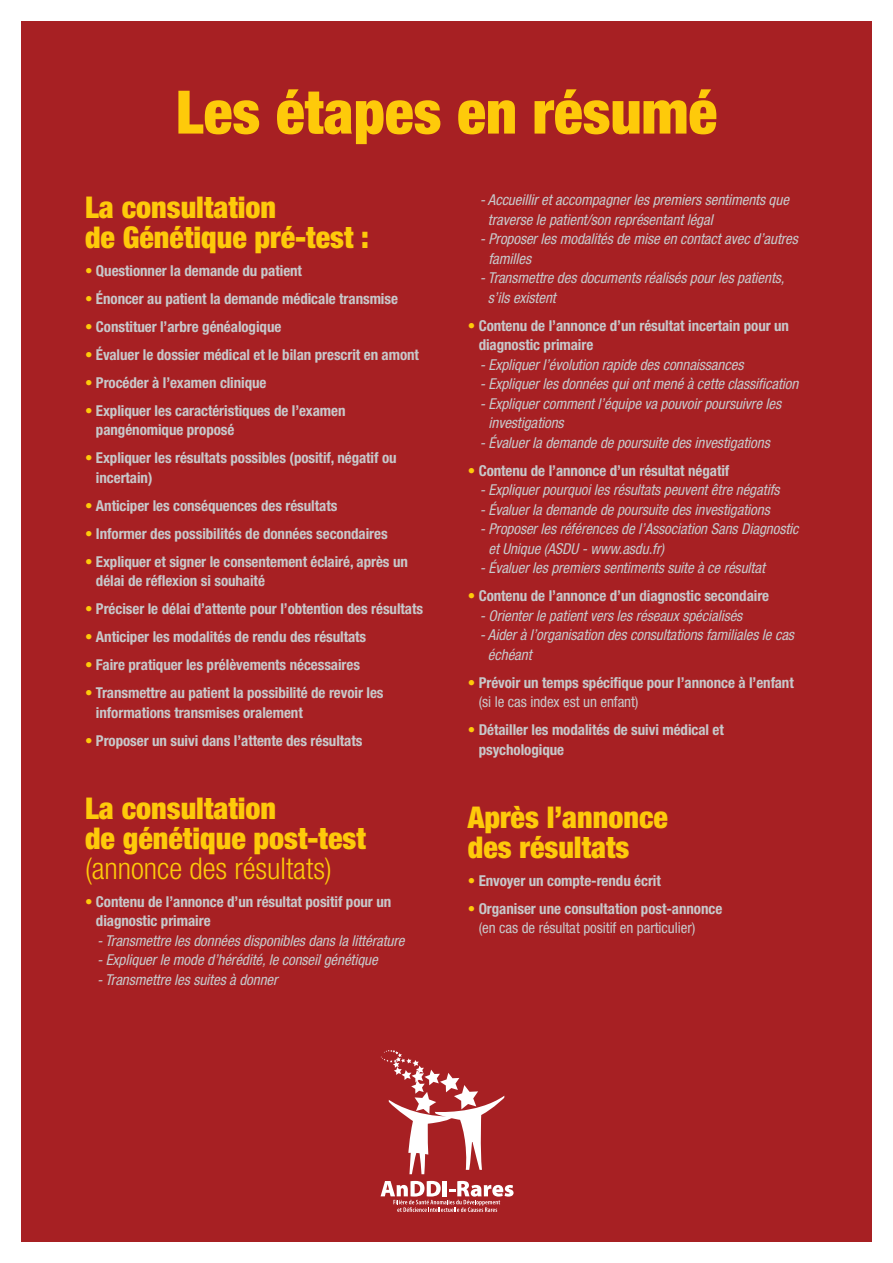
<style>
.page{position:relative;width:893px;height:1263px;background:#fff}
.page>*{position:absolute;margin:0;border:0;box-sizing:border-box;transform-origin:0 0}
.t1{font:900 condensed 60px "Helvetica Neue LT";color:#feca0a}
.t2{font:900 condensed 30px/30px "Helvetica Neue LT";color:#feca0a}
.t3{font:300 condensed 30px "Helvetica Neue LT";color:#feca0a}
.t4{font:700 condensed 15px/19.5px "Helvetica Neue LT";letter-spacing:-.005em;color:#c7c8ca}
.t5{font:italic condensed 15px/19.5px "Helvetica Neue LT";letter-spacing:-.005em;color:#c7c8ca}
.t6{font:condensed 15px/19.5px "Helvetica Neue LT";letter-spacing:-.005em;color:#c7c8ca}
.s1{color:#feca0a}
.s2{font-weight:400}
.s3{font-weight:700;color:#feca0a}
.s4{font-weight:700}
</style>
<div class="page">
<div style="left:21px;top:21px;width:851px;height:1221px;background:#a72023"></div>
<svg style="left:381px;top:1181px;width:133px;height:31px"></svg>
<svg style="left:381px;top:1050px;width:123px;height:124px"></svg>
<h1 class="t1" style="left:176px;top:75px;width:543px">Les étapes en résumé</h1>
<h2 class="t2" style="left:85px;top:192px;width:286px">La consultation<br>de Génétique pré-test :</h2>
<p class="t4" style="left:85px;top:260px;width:219px"><span class="s1">•</span> Questionner la demande du patient</p>
<p class="t4" style="left:85px;top:288px;width:314px"><span class="s1">•</span> Énoncer au patient la demande médicale transmise</p>
<p class="t4" style="left:85px;top:316px;width:198px"><span class="s1">•</span> Constituer l’arbre généalogique</p>
<p class="t4" style="left:85px;top:344px;width:335px"><span class="s1">•</span> Évaluer le dossier médical et le bilan prescrit en amont</p>
<p class="t4" style="left:85px;top:372px;width:183px"><span class="s1">•</span> Procéder à l’examen clinique</p>
<p class="t4" style="left:96px;top:400px;width:251px;text-indent:-11px"><span class="s1">•</span> Expliquer les caractéristiques de l’examen pangénomique proposé</p>
<p class="t4" style="left:96px;top:448px;width:302px;text-indent:-11px"><span class="s1">•</span> Expliquer les résultats possibles (positif, négatif ou incertain)</p>
<p class="t4" style="left:85px;top:495px;width:254px"><span class="s1">•</span> Anticiper les conséquences des résultats</p>
<p class="t4" style="left:85px;top:523px;width:304px"><span class="s1">•</span> Informer des possibilités de données secondaires</p>
<p class="t4" style="left:96px;top:551px;width:313px;text-indent:-11px"><span class="s1">•</span> Expliquer et signer le consentement éclairé, après un délai de réflexion si souhaité</p>
<p class="t4" style="left:85px;top:599px;width:340px"><span class="s1">•</span> Préciser le délai d’attente pour l’obtention des résultats</p>
<p class="t4" style="left:85px;top:627px;width:283px"><span class="s1">•</span> Anticiper les modalités de rendu des résultats</p>
<p class="t4" style="left:85px;top:655px;width:276px"><span class="s1">•</span> Faire pratiquer les prélèvements nécessaires</p>
<p class="t4" style="left:96px;top:683px;width:289px;text-indent:-11px"><span class="s1">•</span> Transmettre au patient la possibilité de revoir les informations transmises oralement</p>
<p class="t4" style="left:85px;top:731px;width:279px"><span class="s1">•</span> Proposer un suivi dans l’attente des résultats</p>
<h2 class="t2" style="left:85px;top:792px;width:282px">La consultation<br>de génétique post-test</h2>
<h2 class="t3" style="left:85px;top:851px;width:248px">(annonce des résultats)</h2>
<p class="t4" style="left:96px;top:891px;width:297px;text-indent:-11px"><span class="s1">•</span> Contenu de l’annonce d’un résultat positif pour un diagnostic primaire</p>
<p class="t5" style="left:97px;top:930px;width:309px">- Transmettre les données disponibles dans la littérature</p>
<p class="t5" style="left:97px;top:950px;width:282px">- Expliquer le mode d’hérédité, le conseil génétique</p>
<p class="t5" style="left:97px;top:969px;width:182px">- Transmettre les suites à donner</p>
<p class="t5" style="left:488px;top:190px;width:303px;text-indent:-8px">- Accueillir et accompagner les premiers sentiments que traverse le patient/son représentant légal</p>
<p class="t5" style="left:488px;top:229px;width:311px;text-indent:-9px">- Proposer les modalités de mise en contact avec d’autres familles</p>
<p class="t5" style="left:488px;top:268px;width:298px;text-indent:-8px">- Transmettre des documents réalisés pour les patients, s’ils existent</p>
<p class="t4" style="left:479px;top:315px;width:312px;text-indent:-11px"><span class="s1">•</span> Contenu de l’annonce d’un résultat incertain pour un diagnostic primaire</p>
<p class="t5" style="left:480px;top:355px;width:265px">- Expliquer l’évolution rapide des connaissances</p>
<p class="t5" style="left:480px;top:374px;width:320px">- Expliquer les données qui ont mené à cette classification</p>
<p class="t5" style="left:488px;top:394px;width:294px;text-indent:-9px">- Expliquer comment l’équipe va pouvoir poursuivre les investigations</p>
<p class="t5" style="left:480px;top:433px;width:291px">- Évaluer la demande de poursuite des investigations</p>
<p class="t4" style="left:468px;top:460px;width:263px"><span class="s1">•</span> Contenu de l’annonce d’un résultat négatif</p>
<p class="t5" style="left:480px;top:480px;width:301px">- Expliquer pourquoi les résultats peuvent être négatifs</p>
<p class="t5" style="left:480px;top:500px;width:291px">- Évaluer la demande de poursuite des investigations</p>
<p class="t5" style="left:488px;top:519px;width:312px;text-indent:-9px">- Proposer les références de l’Association Sans Diagnostic et Unique (ASDU - www.asdu.fr)</p>
<p class="t5" style="left:480px;top:558px;width:287px">- Évaluer les premiers sentiments suite à ce résultat</p>
<p class="t4" style="left:468px;top:586px;width:303px"><span class="s1">•</span> Contenu de l’annonce d’un diagnostic secondaire</p>
<p class="t5" style="left:480px;top:606px;width:264px">- Orienter le patient vers les réseaux spécialisés</p>
<p class="t5" style="left:488px;top:625px;width:308px;text-indent:-8px">- Aider à l’organisation des consultations familiales le cas échéant</p>
<p class="t4" style="left:479px;top:672px;width:317px;text-indent:-11px"><span class="s1">•</span> Prévoir un temps spécifique pour l’annonce à l’enfant <span class="s2">(si le cas index est un enfant)</span></p>
<p class="t4" style="left:479px;top:720px;width:247px;text-indent:-11px"><span class="s1">•</span> Détailler les modalités de suivi médical et psychologique</p>
<h2 class="t2" style="left:468px;top:801px;width:202px">Après l’annonce des résultats</h2>
<p class="t4" style="left:468px;top:870px;width:195px"><span class="s1">•</span> Envoyer un compte-rendu écrit</p>
<p class="t6" style="left:479px;top:898px;width:245px;text-indent:-11px"><span class="s3">•</span> <span class="s4">Organiser une consultation post-annonce </span>(en cas de résultat positif en particulier)</p>
</div>
